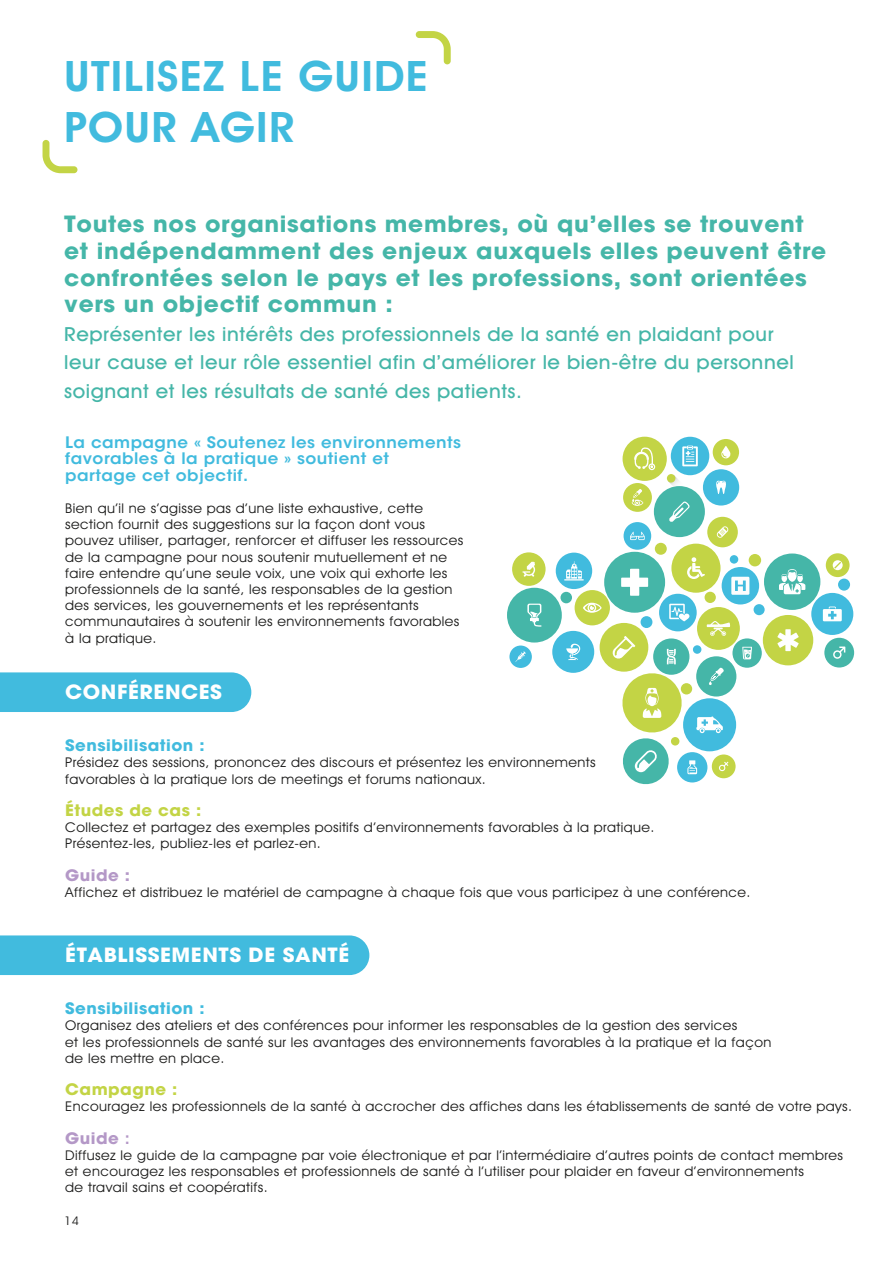
<style>
.page{position:relative;width:893px;height:1263px;background:#fff}
.page>*{position:absolute;margin:0;border:0;box-sizing:border-box;transform-origin:0 0}
.t1{font:600 42.15px/50.6px "Avant Garde IT Cby BT";letter-spacing:.03em;color:#41bbde;scale:1.05 1}
.t2{font:700 22.2px/26.7px "Avant Garde";letter-spacing:.03em;color:#45b6a8;scale:1.05 1}
.t3{font:500 19.5px/28.5px "Avant Garde IT Cby BT";letter-spacing:.03em;color:#45b6a8;scale:1.05 1}
.t4{font:700 19.5px "Avant Garde";letter-spacing:.03em;color:#fff;scale:1.05 1}
.t5{font:600 15.75px/16.2px "ITC Avant Garde Std";letter-spacing:.03em;color:#41bbde;scale:1.05 1}
.t6{font:700 15.75px "Avant Garde";letter-spacing:.03em;color:#41bbde;scale:1.05 1}
.t7{font:700 15.75px "Avant Garde";letter-spacing:.03em;color:#c3d445;scale:1.05 1}
.t8{font:700 15.75px "Avant Garde";letter-spacing:.03em;color:#b498c7;scale:1.05 1}
.t9{font:13.5px/16.2px "Avant Garde IT Cby BT";letter-spacing:.03em;color:#1b1b1a;scale:1.05 1}
.t10{font:12px "Avant Garde IT Cby BT";color:#1b1b1a;scale:1.05 1}
.s1{font-family:"ITC Avant Garde Std";font-weight:600}
</style>
<div class="page">
<svg style="left:45px;top:140px;width:32px;height:33px"></svg>
<svg style="left:416px;top:31px;width:35px;height:33px"></svg>
<div style="left:512px;top:552px;width:34px;height:34px;background:#c3d445;border-radius:50%"></div>
<svg style="left:523px;top:561px;width:12px;height:16px"></svg>
<div style="left:560px;top:592px;width:12px;height:11px;background:#45b6a8;border-radius:50%"></div>
<div style="left:623px;top:437px;width:44px;height:44px;background:#c3d445;border-radius:50%"></div>
<svg style="left:634px;top:447px;width:21px;height:23px"></svg>
<div style="left:623px;top:483px;width:29px;height:29px;background:#c3d445;border-radius:50%"></div>
<svg style="left:632px;top:489px;width:11px;height:17px"></svg>
<div style="left:509px;top:645px;width:23px;height:23px;background:#41bbde;border-radius:50%"></div>
<svg style="left:515px;top:651px;width:11px;height:11px"></svg>
<div style="left:624px;top:522px;width:27px;height:28px;background:#41bbde;border-radius:50%"></div>
<svg style="left:630px;top:532px;width:15px;height:8px"></svg>
<div style="left:556px;top:553px;width:36px;height:36px;background:#41bbde;border-radius:50%"></div>
<svg style="left:564px;top:561px;width:20px;height:19px"></svg>
<div style="left:604px;top:552px;width:61px;height:61px;background:#45b6a8;border-radius:50%"></div>
<svg style="left:621px;top:569px;width:27px;height:27px"></svg>
<div style="left:507px;top:588px;width:55px;height:54px;background:#45b6a8;border-radius:50%"></div>
<svg style="left:527px;top:604px;width:14px;height:23px"></svg>
<div style="left:575px;top:590px;width:35px;height:35px;background:#c3d445;border-radius:50%"></div>
<svg style="left:583px;top:603px;width:18px;height:10px"></svg>
<div style="left:552px;top:631px;width:42px;height:42px;background:#41bbde;border-radius:50%"></div>
<svg style="left:566px;top:643px;width:15px;height:17px"></svg>
<div style="left:600px;top:623px;width:48px;height:49px;background:#c3d445;border-radius:50%"></div>
<div style="left:671px;top:437px;width:38px;height:38px;background:#41bbde;border-radius:50%"></div>
<svg style="left:682px;top:446px;width:16px;height:20px"></svg>
<div style="left:654px;top:486px;width:51px;height:51px;background:#45b6a8;border-radius:50%"></div>
<svg style="left:668px;top:475px;width:22px;height:47px"></svg>
<div style="left:713px;top:439px;width:26px;height:26px;background:#c3d445;border-radius:50%"></div>
<svg style="left:721px;top:446px;width:10px;height:12px"></svg>
<div style="left:703px;top:469px;width:36px;height:36px;background:#41bbde;border-radius:50%"></div>
<svg style="left:716px;top:480px;width:10px;height:14px"></svg>
<div style="left:707px;top:517px;width:31px;height:30px;background:#c3d445;border-radius:50%"></div>
<svg style="left:716px;top:526px;width:13px;height:12px"></svg>
<div style="left:730px;top:555px;width:8px;height:9px;background:#41bbde;border-radius:50%"></div>
<div style="left:655px;top:543px;width:12px;height:12px;background:#c3d445;border-radius:50%"></div>
<div style="left:749px;top:554px;width:12px;height:12px;background:#c3d445;border-radius:50%"></div>
<div style="left:671px;top:544px;width:49px;height:49px;background:#c3d445;border-radius:50%"></div>
<svg style="left:687px;top:557px;width:18px;height:22px"></svg>
<div style="left:659px;top:594px;width:38px;height:37px;background:#41bbde;border-radius:50%"></div>
<div style="left:705px;top:592px;width:11px;height:11px;background:#c3d445;border-radius:50%"></div>
<div style="left:697px;top:607px;width:43px;height:43px;background:#c3d445;border-radius:50%"></div>
<div style="left:722px;top:567px;width:37px;height:37px;background:#41bbde;border-radius:50%"></div>
<svg style="left:731px;top:577px;width:18px;height:18px"></svg>
<div style="left:754px;top:604px;width:11px;height:11px;background:#41bbde;border-radius:50%"></div>
<div style="left:732px;top:638px;width:30px;height:30px;background:#45b6a8;border-radius:50%"></div>
<svg style="left:742px;top:647px;width:10px;height:12px"></svg>
<div style="left:764px;top:553px;width:56px;height:57px;background:#45b6a8;border-radius:50%"></div>
<svg style="left:779px;top:569px;width:26px;height:25px"></svg>
<div style="left:826px;top:553px;width:24px;height:24px;background:#c3d445;border-radius:50%"></div>
<svg style="left:833px;top:560px;width:10px;height:10px"></svg>
<div style="left:838px;top:579px;width:12px;height:12px;background:#41bbde;border-radius:50%"></div>
<div style="left:811px;top:593px;width:42px;height:42px;background:#41bbde;border-radius:50%"></div>
<svg style="left:823px;top:606px;width:19px;height:15px"></svg>
<div style="left:763px;top:615px;width:50px;height:50px;background:#c3d445;border-radius:50%"></div>
<svg style="left:777px;top:629px;width:22px;height:22px"></svg>
<div style="left:824px;top:638px;width:30px;height:29px;background:#45b6a8;border-radius:50%"></div>
<svg style="left:833px;top:646px;width:12px;height:13px"></svg>
<div style="left:696px;top:656px;width:40px;height:40px;background:#45b6a8;border-radius:50%"></div>
<div style="left:683px;top:698px;width:53px;height:53px;background:#41bbde;border-radius:50%"></div>
<svg style="left:712px;top:754px;width:24px;height:24px"></svg>
<svg style="left:612px;top:604px;width:119px;height:181px"></svg>
<div style="left:0;top:672px;width:251px;height:40px;background:#41bbde"></div>
<div style="left:0;top:935px;width:369px;height:40px;background:#41bbde"></div>
<h1 class="t1" style="left:64px;top:50px;width:348px">UTILISEZ LE GUIDE<br>POUR AGIR</h1>
<h2 class="t2" style="left:64px;top:211px;width:727px">Toutes nos organisations membres, où qu’elles se trouvent et indépendamment des enjeux auxquels elles peuvent être confrontées selon le pays et les professions, sont orientées vers un objectif commun :</h2>
<h3 class="t3" style="left:64px;top:319px;width:696px">Représenter les intérêts des professionnels de la santé en plaidant pour leur cause et leur rôle essentiel afin d’améliorer le bien-être du personnel soignant et les résultats de santé des patients.</h3>
<p class="t5" style="left:65px;top:434px;width:378px">La campagne « Soutenez les environnements favorables à la pratique » soutient et partage cet objectif.</p>
<p class="t9" style="left:65px;top:500px;width:381px">Bien qu’il ne s’agisse pas d’une liste exhaustive, cette section fournit des suggestions sur la façon dont vous pouvez utiliser, partager, renforcer et diffuser les ressources de la campagne pour nous soutenir mutuellement et ne faire entendre qu’une seule voix, une voix qui exhorte les professionnels de la santé, les responsables de la gestion des services, les gouvernements et les représentants communautaires à soutenir les environnements favorables à la pratique.</p>
<h3 class="t4" style="left:65px;top:679px;width:151px">CONFÉRENCES</h3>
<p class="t6" style="left:65px;top:735px;width:134px">Sensibilisation :</p>
<p class="t9" style="left:65px;top:754px;width:507px">Présidez des sessions, prononcez des discours et présentez les environnements favorables à la pratique lors de meetings et forums nationaux.</p>
<p class="t7" style="left:65px;top:800px;width:131px">Études de cas :</p>
<p class="t9" style="left:65px;top:819px;width:563px">Collectez et partagez des exemples positifs d’environnements favorables à la pratique.<br>Présentez-les, publiez-les et parlez-en.</p>
<p class="t8" style="left:65px;top:865px;width:63px">Guide :</p>
<p class="t9" style="left:65px;top:884px;width:654px">Affichez et distribuez le matériel de campagne à chaque fois que vous participez à une conférence.</p>
<h3 class="t4" style="left:65px;top:942px;width:272px">ÉTABLISSEMENTS DE SANTÉ</h3>
<p class="t6" style="left:65px;top:998px;width:134px">Sensibilisation :</p>
<p class="t9" style="left:65px;top:1017px;width:674px">Organisez des ateliers et des conférences pour informer les responsables de la gestion des services<br>et les professionnels de santé sur les avantages des environnements favorables à la pratique et la façon de les mettre en place.</p>
<p class="t7" style="left:65px;top:1079px;width:108px">Campagne :</p>
<p class="t9" style="left:65px;top:1098px;width:751px">Encouragez les professionnels de la santé à accrocher des affiches dans les établissements de santé de votre pays.</p>
<p class="t8" style="left:65px;top:1128px;width:63px">Guide <span class="s1">:</span></p>
<p class="t9" style="left:65px;top:1147px;width:742px">Diffusez le guide de la campagne par voie électronique et par l’intermédiaire d’autres points de contact membres et encouragez les responsables et professionnels de santé à l’utiliser pour plaider en faveur d’environnements<br>de travail sains et coopératifs.</p>
<p class="t10" style="left:64px;top:1213px;width:15px">14</p>
</div>
